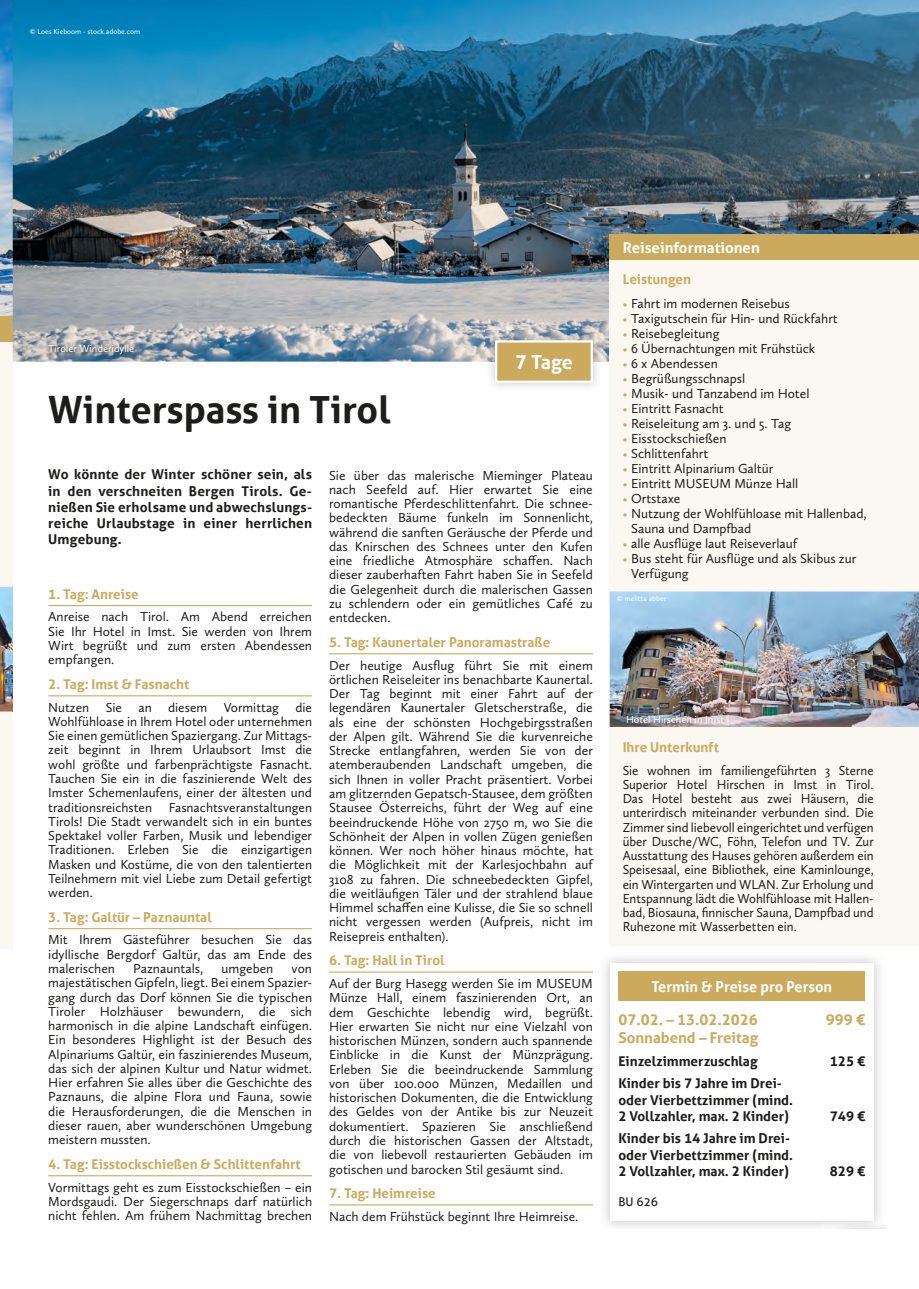
<style>
.page{position:relative;width:919px;height:1289px;background:#fff}
.page>*{position:absolute;margin:0;border:0;box-sizing:border-box;transform-origin:0 0}
.t1{font:700 37.5px "Aller";color:#1d1d1b}
.t2{font:700 19.5px "Aller";color:#fff}
.t3{font:700 15px "Aller";color:#fff}
.t4{font:700 15px "Aller";color:#cbaa5d}
.t5{font:13.5px/14.2px "Calluna Sans";color:#1d1d1b;text-align:justify}
.t6{font:13.5px/14.2px "Calluna Sans";color:#1d1d1b;text-align:justify;scale:.96 1}
.t7{font:700 13.5px/16.2px "Aller";color:#1d1d1b}
.t8{font:700 13.5px "Aller";color:#cbaa5d}
.t9{font:12px "Aller";color:#1d1d1b}
.t10{font:10.5px "Calluna Sans";color:#fff}
.t11{font:7.5px "Calluna Sans";color:#fff}
.s1{font-size:12px;color:#cbaa5d}
</style>
<div class="page">
<img style="left:0;top:0;width:13px;height:316px">
<div style="left:0;top:316px;width:13px;height:26px;background:#cbaa5d"></div>
<div style="left:0;top:342px;width:13px;height:606px;background:#fbf7f1"></div>
<img style="left:0;top:587px;width:13px;height:124px">
<img style="left:13px;top:0;width:905px;height:361px">
<img style="left:485px;top:331px;width:117px;height:56px">
<div style="left:496px;top:341px;width:95px;height:41px;background:#cbaa5d"></div>
<div style="left:495px;top:340px;width:98px;height:43px;border:2px solid #fff"></div>
<div style="left:610px;top:235px;width:308px;height:25px;background:#cbaa5d"></div>
<div style="left:610px;top:260px;width:308px;height:685px;background:#fbf7f1"></div>
<div style="left:618px;top:971px;width:247px;height:30px;background:#cbaa5d"></div>
<hr style="left:48px;top:605px;width:264px;height:1px;background:#cbaa5d">
<hr style="left:48px;top:695px;width:264px;height:1px;background:#cbaa5d">
<hr style="left:48px;top:928px;width:264px;height:1px;background:#cbaa5d">
<hr style="left:48px;top:1175px;width:264px;height:1px;background:#cbaa5d">
<hr style="left:329px;top:653px;width:264px;height:1px;background:#cbaa5d">
<hr style="left:329px;top:971px;width:264px;height:1px;background:#cbaa5d">
<hr style="left:329px;top:1204px;width:264px;height:1px;background:#cbaa5d">
<img style="left:44px;top:340px;width:94px;height:19px">
<img style="left:609px;top:591px;width:309px;height:136px">
<img style="left:622px;top:710px;width:106px;height:17px">
<p class="t11" style="left:30px;top:29px;width:112px">© Loes Kieboom - stock.adobe.com</p>
<p class="t10" style="left:48px;top:345px;width:88px">Tiroler Winderidylle</p>
<h1 class="t1" style="left:48px;top:388px;width:344px">Winterspass in Tirol</h1>
<h2 class="t2" style="left:515px;top:350px;width:59px">7 Tage</h2>
<p class="t7" style="left:48px;top:466px;width:265px;text-align:justify">Wo könnte der Winter schöner sein, als in den verschneiten Bergen Tirols. Ge&shy;nießen Sie erholsame und abwechslungs&shy;reiche Urlaubstage in einer herrlichen Umgebung.</p>
<p class="t8" style="left:48px;top:586px;width:92px">1. Tag: Anreise</p>
<p class="t5" style="left:48px;top:611px;width:265px">Anreise nach Tirol. Am Abend erreichen Sie Ihr Hotel in Imst. Sie werden von Ihrem Wirt begrüßt und zum ersten Abendessen empfangen.</p>
<p class="t8" style="left:48px;top:676px;width:142px">2. Tag: Imst &amp; Fasnacht</p>
<p class="t5" style="left:48px;top:701px;width:265px">Nutzen Sie an diesem Vormittag die Wohlfühloase in Ihrem Hotel oder unternehmen Sie einen gemütlichen Spaziergang. Zur Mittags&shy;zeit beginnt in Ihrem Urlaubsort Imst die wohl größte und farbenprächtigste Fasnacht.<br>Tauchen Sie ein in die faszinierende Welt des Imster Schemenlaufens, einer der ältesten und traditionsreichsten Fasnachtsveranstaltungen Tirols! Die Stadt verwandelt sich in ein buntes Spektakel voller Farben, Musik und lebendiger Traditionen. Erleben Sie die einzigartigen Masken und Kostüme, die von den talentierten Teilnehmern mit viel Liebe zum Detail gefertigt werden.</p>
<p class="t8" style="left:48px;top:909px;width:165px">3. Tag: Galtür – Paznauntal</p>
<p class="t5" style="left:48px;top:934px;width:265px">Mit Ihrem Gästeführer besuchen Sie das idyllische Bergdorf Galtür, das am Ende des malerischen</p>
<p class="t5" style="left:133px;top:962px;width:71px">Paznauntals,</p>
<p class="t5" style="left:221px;top:962px;width:53px">umgeben</p>
<p class="t5" style="left:48px;top:962px;width:265px;text-indent:243px">von majestätischen Gipfeln, liegt. Bei einem Spazier&shy;gang durch das Dorf können Sie die typischen Tiroler Holzhäuser bewundern, die sich harmonisch in die alpine Landschaft einfügen.<br>Ein besonderes Highlight ist der Besuch des Alpinariums Galtür, ein faszinierendes Museum, das sich der alpinen Kultur und Natur widmet.<br>Hier erfahren Sie alles über die Geschichte des Paznauns, die alpine Flora und Fauna, sowie die Herausforderungen, die die Menschen in dieser rauen, aber wunderschönen Umgebung meistern mussten.</p>
<p class="t8" style="left:48px;top:1156px;width:254px">4. Tag: Eisstockschießen &amp; Schlittenfahrt</p>
<p class="t5" style="left:48px;top:1181px;width:265px">Vormittags geht es zum Eisstockschießen – ein Mordsgaudi. Der Siegerschnaps darf natürlich nicht fehlen. Am frühem Nachmittag brechen</p>
<p class="t5" style="left:329px;top:469px;width:265px">Sie über das malerische Mieminger Plateau nach Seefeld auf. Hier erwartet Sie eine romantische Pferdeschlittenfahrt. Die schnee&shy;bedeckten Bäume funkeln im Sonnenlicht, während die sanften Geräusche der Pferde und das Knirschen des Schnees unter den Kufen eine friedliche Atmosphäre schaffen. Nach dieser zauberhaften Fahrt haben Sie in Seefeld die Gelegenheit durch die malerischen Gassen zu schlendern oder ein gemütliches Café zu entdecken.</p>
<p class="t8" style="left:329px;top:634px;width:223px">5. Tag: Kaunertaler Panoramastraße</p>
<p class="t5" style="left:329px;top:659px;width:265px">Der heutige Ausflug führt Sie mit einem örtlichen Reiseleiter ins benachbarte Kaunertal.<br>Der Tag beginnt mit einer Fahrt auf der legendären Kaunertaler Gletscherstraße, die als eine der schönsten Hochgebirgsstraßen der Alpen gilt. Während Sie die kurvenreiche Strecke entlangfahren, werden Sie von der atemberaubenden Landschaft umgeben, die sich Ihnen in voller Pracht präsentiert. Vorbei am glitzernden Gepatsch-Stausee, dem größten Stausee Österreichs, führt der Weg auf eine beeindruckende Höhe von 2750 m, wo Sie die Schönheit der Alpen in vollen Zügen genießen können. Wer noch höher hinaus möchte, hat die Möglichkeit mit der Karlesjochbahn auf 3108 zu fahren. Die schneebedeckten Gipfel, die weitläufigen Täler und der strahlend blaue Himmel schaffen eine Kulisse, die Sie so schnell nicht vergessen werden (Aufpreis, nicht im Reisepreis enthalten).</p>
<p class="t8" style="left:329px;top:952px;width:117px">6. Tag: Hall in Tirol</p>
<p class="t5" style="left:329px;top:977px;width:265px">Auf der Burg Hasegg werden Sie im MUSEUM Münze Hall, einem faszinierenden Ort, an dem Geschichte lebendig wird, begrüßt.<br>Hier erwarten Sie nicht nur eine Vielzahl von historischen Münzen, sondern auch spannende Einblicke in die Kunst der Münzprägung.<br>Erleben Sie die beeindruckende Sammlung von über 100.000 Münzen, Medaillen und historischen Dokumenten, die die Entwicklung des Geldes von der Antike bis zur Neuzeit dokumentiert. Spazieren Sie anschließend durch die historischen Gassen der Altstadt, die von liebevoll restaurierten Gebäuden im gotischen und barocken Stil gesäumt sind.</p>
<p class="t8" style="left:329px;top:1185px;width:108px">7. Tag: Heimreise</p>
<p class="t5" style="left:329px;top:1210px;width:251px">Nach dem Frühstück beginnt Ihre Heimreise.</p>
<p class="t3" style="left:622px;top:239px;width:139px">Reiseinformationen</p>
<p class="t8" style="left:622px;top:271px;width:70px">Leistungen</p>
<p class="t5" style="left:622px;top:297px;width:169px"><span class="s1">•</span> Fahrt im modernen Reisebus</p>
<p class="t5" style="left:622px;top:312px;width:216px"><span class="s1">•</span> Taxigutschein für Hin- und Rückfahrt</p>
<p class="t5" style="left:622px;top:327px;width:98px"><span class="s1">•</span> Reisebegleitung</p>
<p class="t5" style="left:622px;top:342px;width:194px"><span class="s1">•</span> 6 Übernachtungen mit Frühstück</p>
<p class="t5" style="left:622px;top:357px;width:97px"><span class="s1">•</span> 6 x Abendessen</p>
<p class="t5" style="left:622px;top:372px;width:124px"><span class="s1">•</span> Begrüßungsschnapsl</p>
<p class="t5" style="left:622px;top:387px;width:188px"><span class="s1">•</span> Musik- und Tanzabend im Hotel</p>
<p class="t5" style="left:622px;top:402px;width:103px"><span class="s1">•</span> Eintritt Fasnacht</p>
<p class="t5" style="left:622px;top:417px;width:170px"><span class="s1">•</span> Reiseleitung am 3. und 5. Tag</p>
<p class="t5" style="left:622px;top:432px;width:105px"><span class="s1">•</span> Eisstockschießen</p>
<p class="t5" style="left:622px;top:447px;width:87px"><span class="s1">•</span> Schlittenfahrt</p>
<p class="t5" style="left:622px;top:462px;width:152px"><span class="s1">•</span> Eintritt Alpinarium Galtür</p>
<p class="t5" style="left:622px;top:477px;width:177px"><span class="s1">•</span> Eintritt MUSEUM Münze Hall</p>
<p class="t5" style="left:622px;top:492px;width:59px"><span class="s1">•</span> Ortstaxe</p>
<p class="t5" style="left:631px;top:507px;width:237px;line-height:15px;text-indent:-9px"><span class="s1">•</span> Nutzung der Wohlfühloase mit Hallenbad,<br>Sauna und Dampfbad</p>
<p class="t5" style="left:622px;top:537px;width:176px"><span class="s1">•</span> alle Ausflüge laut Reiseverlauf</p>
<p class="t5" style="left:631px;top:552px;width:227px;line-height:15px;text-indent:-9px"><span class="s1">•</span> Bus steht für Ausflüge und als Skibus zur<br>Verfügung</p>
<p class="t11" style="left:617px;top:595px;width:51px">© melitta abber</p>
<p class="t10" style="left:626px;top:715px;width:100px">Hotel Hirschen in Imst</p>
<p class="t8" style="left:622px;top:739px;width:98px">Ihre Unterkunft</p>
<p class="t6" style="left:622px;top:764px;width:263px">Sie wohnen im familiengeführten 3 Sterne Superior Hotel Hirschen in Imst in Tirol.<br>Das Hotel besteht aus zwei Häusern, die unterirdisch miteinander verbunden sind. Die Zimmer sind liebevoll eingerichtet und verfügen über Dusche/WC, Föhn, Telefon und TV. Zur Ausstattung des Hauses gehören außerdem ein Speisesaal, eine Bibliothek, eine Kaminlounge, ein Wintergarten und WLAN. Zur Erholung und Entspannung lädt die Wohlfühloase mit Hallen&shy;bad, Biosauna, finnischer Sauna, Dampfbad und Ruhezone mit Wasserbetten ein.</p>
<p class="t3" style="left:651px;top:977px;width:182px">Termin &amp; Preise pro Person</p>
<p class="t4" style="left:618px;top:1011px;width:141px">07.02. – 13.02.2026</p>
<p class="t4" style="left:825px;top:1011px;width:41px">999 €</p>
<p class="t4" style="left:618px;top:1029px;width:141px">Sonnabend – Freitag</p>
<p class="t7" style="left:618px;top:1052px;width:141px">Einzelzimmerzuschlag</p>
<p class="t7" style="left:829px;top:1052px;width:37px">125 €</p>
<p class="t7" style="left:618px;top:1075px;width:176px">Kinder bis 7 Jahre im Drei&shy;oder Vierbettzimmer (mind.<br>2 Vollzahler, max. 2 Kinder)</p>
<p class="t7" style="left:829px;top:1107px;width:37px">749 €</p>
<p class="t7" style="left:618px;top:1130px;width:176px">Kinder bis 14 Jahre im Drei&shy;oder Vierbettzimmer (mind.<br>2 Vollzahler, max. 2 Kinder)</p>
<p class="t9" style="left:618px;top:1194px;width:41px">BU 626</p>
<p class="t7" style="left:829px;top:1162px;width:37px">829 €</p>
</div>
